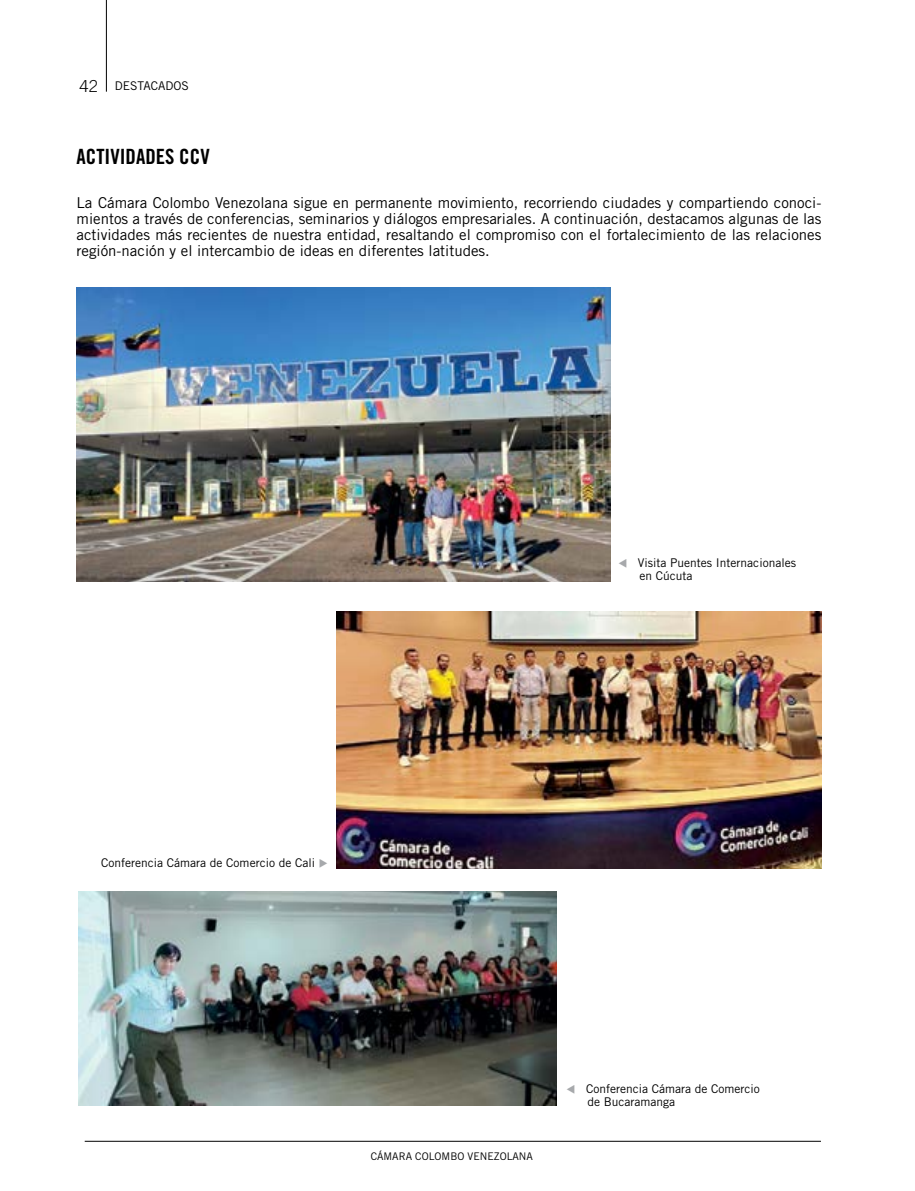
<style>
.page{position:relative;width:915px;height:1191px;background:#fff}
.page>*{position:absolute;margin:0;border:0;box-sizing:border-box;transform-origin:0 0}
.t1{font:21px "Trade Gothic LT Std Bd Cn 20";color:#000}
.t2{font:300 16.5px "Trade Gothic LT Std";color:#000}
.t3{font:15px/16.2px "Trade Gothic LT Std";color:#000;text-align:justify}
.t4{font:12px/12.9px "Trade Gothic LT Std";color:#000}
.t5{font:10.5px "Trade Gothic LT Std";color:#000}
.s1{color:#a7a9ac}
</style>
<div class="page">
<hr style="left:106px;top:0;width:1px;height:92px;background:#000">
<hr style="left:85px;top:1140px;width:735px;height:1px;background:#000">
<img style="left:336px;top:611px;width:485px;height:257px">
<img style="left:77px;top:288px;width:533px;height:294px">
<img style="left:79px;top:892px;width:477px;height:213px">
<p class="t2" style="left:79px;top:76px;width:20px">42</p>
<p class="t4" style="left:115px;top:79px;width:76px">DESTACADOS</p>
<h1 class="t1" style="left:77px;top:143px;width:134px">ACTIVIDADES CCV</h1>
<p class="t3" style="left:77px;top:194px;width:746px">La Cámara Colombo Venezolana sigue en permanente movimiento, recorriendo ciudades y compartiendo conoci&shy;mientos a través de conferencias, seminarios y diálogos empresariales. A continuación, destacamos algunas de las actividades más recientes de nuestra entidad, resaltando el compromiso con el fortalecimiento de las relaciones región-nación y el intercambio de ideas en diferentes latitudes.</p>
<p class="t4" style="left:639px;top:556px;width:158px;text-indent:-21px"><span class="s1">▼</span> Visita Puentes Internacionales en Cúcuta</p>
<p class="t4" style="left:101px;top:856px;width:228px">Conferencia Cámara de Comercio de Cali <span class="s1">◆</span></p>
<p class="t5" style="left:370px;top:1149px;width:164px">CÁMARA COLOMBO VENEZOLANA</p>
<p class="t4" style="left:587px;top:1082px;width:174px;text-indent:-21px"><span class="s1">▼</span> Conferencia Cámara de Comercio de Bucaramanga</p>
</div>
